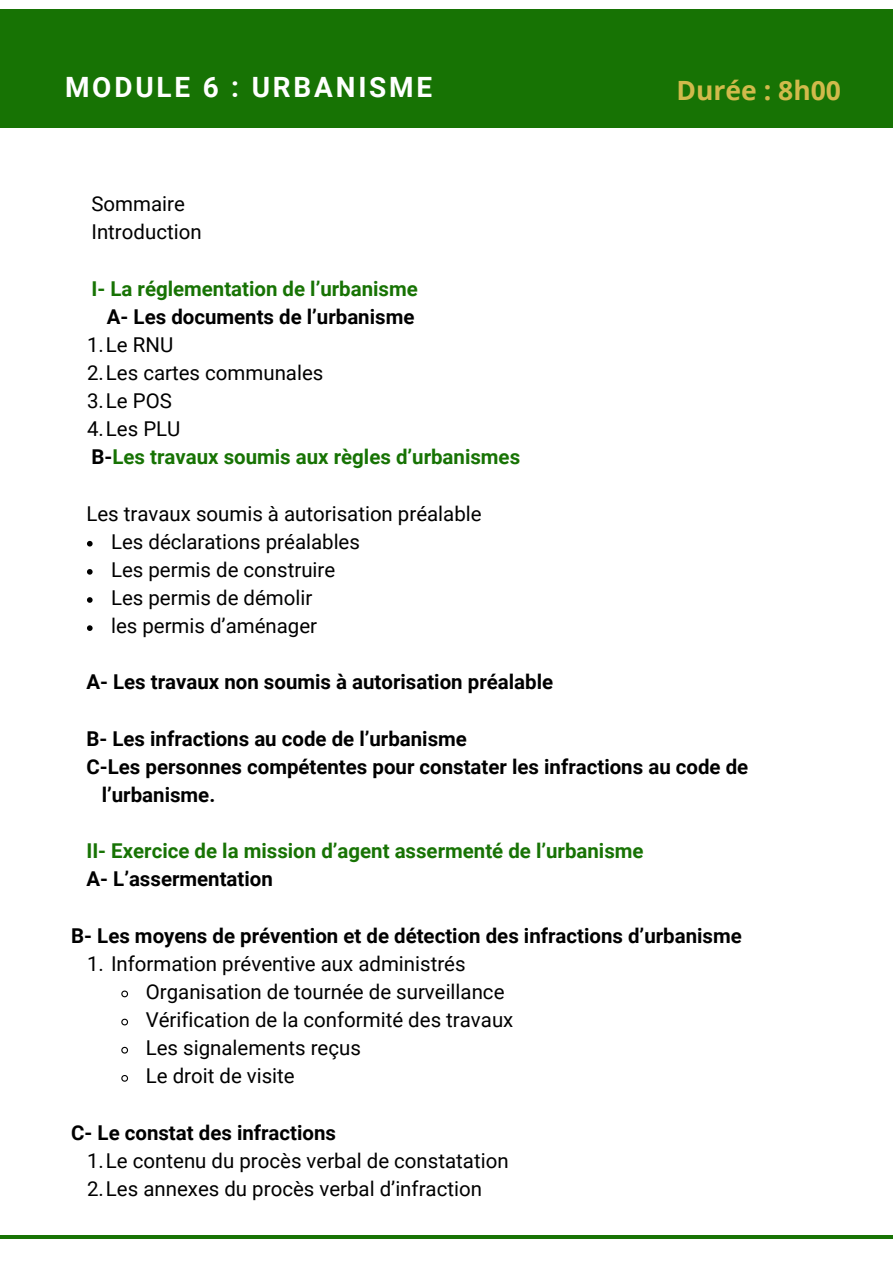
<style>
.page{position:relative;width:893px;height:1264px;background:#fff}
.page>*{position:absolute;margin:0;border:0;box-sizing:border-box;transform-origin:0 0}
.t1{font:700 27.9px "Roboto";letter-spacing:.1em;color:#fff}
.t2{font:700 26.55px "Open Sans";color:#d1ba4b}
.t3{font:20.4px "Roboto";color:#000}
.t4{font:700 20.4px "Roboto";color:#000}
.t5{font:700 20.4px/28.2px "Roboto";color:#177304;text-align:center}
.s1{color:#000}
</style>
<div class="page">
<hr style="left:0;top:1235px;width:892px;height:3px;background:#177304">
<svg style="left:87px;top:541px;width:6px;height:5px"></svg>
<svg style="left:87px;top:569px;width:6px;height:5px"></svg>
<svg style="left:87px;top:597px;width:6px;height:6px"></svg>
<svg style="left:87px;top:625px;width:6px;height:6px"></svg>
<svg style="left:121px;top:990px;width:7px;height:8px"></svg>
<svg style="left:121px;top:1018px;width:7px;height:8px"></svg>
<svg style="left:121px;top:1046px;width:8px;height:8px"></svg>
<svg style="left:121px;top:1075px;width:8px;height:7px"></svg>
<div style="left:0;top:9px;width:892px;height:119px;background:#177304"></div>
<h1 class="t1" style="left:55px;top:71px;width:369px">MODULE 6 : URBANISME</h1>
<p class="t1" style="left:65px;top:71px;width:369px">MODULE 6 : URBANISME</p>
<p class="t2" style="left:676px;top:71px;width:166px">Durée : 8h00</p>
<h1 class="t3" style="left:91px;top:192px;width:95px">Sommaire</h1>
<h2 class="t3" style="left:91px;top:220px;width:112px">Introduction</h2>
<p class="t5" style="left:91px;top:274px;width:328px">I- La réglementation de l’urbanisme<br><span class="s1">A- Les documents de l’urbanisme</span></p>
<p class="t3" style="left:87px;top:333px;width:88px">1.Le RNU</p>
<h3 class="t3" style="left:87px;top:361px;width:238px">2.Les cartes communales</h3>
<p class="t3" style="left:87px;top:389px;width:86px">3.Le POS</p>
<p class="t3" style="left:87px;top:417px;width:95px">4.Les PLU</p>
<p class="t5" style="left:91px;top:443px;width:430px"><span class="s1">B-</span>Les travaux soumis aux règles d’urbanismes</p>
<p class="t3" style="left:86px;top:501px;width:397px">Les travaux soumis à autorisation préalable</p>
<h3 class="t3" style="left:111px;top:530px;width:250px">Les déclarations préalables</h3>
<p class="t3" style="left:111px;top:558px;width:226px">Les permis de construire</p>
<p class="t3" style="left:111px;top:586px;width:203px">Les permis de démolir</p>
<p class="t3" style="left:111px;top:614px;width:208px">les permis d’aménager</p>
<p class="t4" style="left:86px;top:670px;width:468px">A- Les travaux non soumis à autorisation préalable</p>
<p class="t4" style="left:86px;top:726px;width:382px">B- Les infractions au code de l’urbanisme</p>
<p class="t4" style="left:86px;top:755px;width:663px">C-Les personnes compétentes pour constater les infractions au code de</p>
<p class="t4" style="left:102px;top:783px;width:115px">l’urbanisme.</p>
<h3 class="t5" style="left:86px;top:837px;width:558px;text-align:left">II- Exercice de la mission d’agent assermenté de l’urbanisme<br><span class="s1">A- L’assermentation</span></h3>
<h3 class="t4" style="left:71px;top:923px;width:672px">B- Les moyens de prévention et de détection des infractions d’urbanisme</h3>
<h3 class="t3" style="left:87px;top:951px;width:380px">1. Information préventive aux administrés</h3>
<h3 class="t3" style="left:146px;top:980px;width:360px">Organisation de tournée de surveillance</h3>
<p class="t3" style="left:146px;top:1008px;width:369px">Vérification de la conformité des travaux</p>
<p class="t3" style="left:146px;top:1036px;width:216px">Les signalements reçus</p>
<p class="t3" style="left:146px;top:1064px;width:150px">Le droit de visite</p>
<p class="t4" style="left:71px;top:1120px;width:266px">C- Le constat des infractions</p>
<p class="t3" style="left:87px;top:1148px;width:423px">1.Le contenu du procès verbal de constatation</p>
<h3 class="t3" style="left:87px;top:1176px;width:396px">2.Les annexes du procès verbal d’infraction</h3>
</div>
